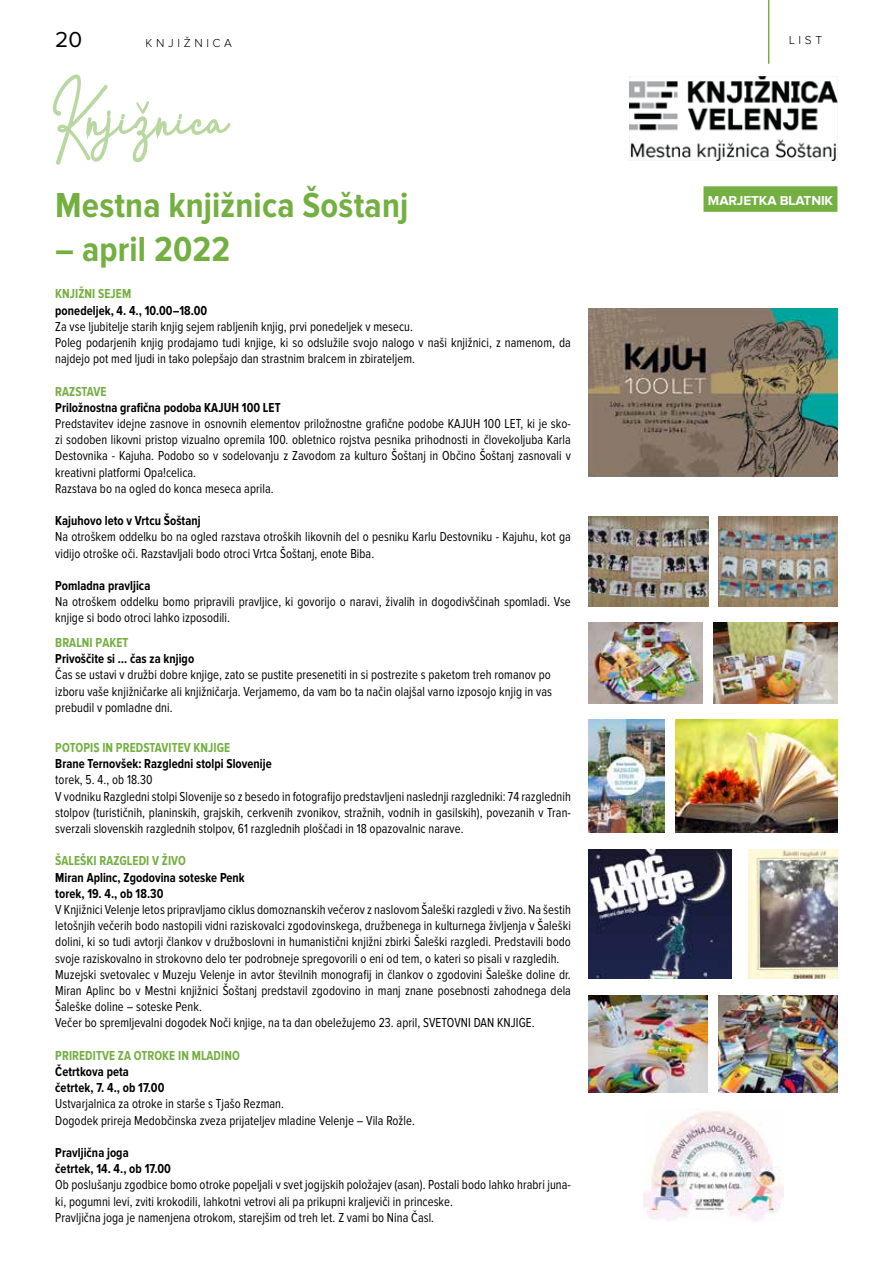
<style>
.page{position:relative;width:893px;height:1263px;background:#fff}
.page>*{position:absolute;margin:0;border:0;box-sizing:border-box;transform-origin:0 0}
.t1{font:700 36px "Proxima Nova Cond";letter-spacing:.005em;color:#74af42}
.t2{font:22.5px "Proxima Nova";color:#000}
.t3{font:13.5px/16.2px "Proxima Nova Cond";letter-spacing:.005em;color:#000;scale:.93 1}
.t4{font:700 13.5px/16.2px "Proxima Nova Cond";letter-spacing:.005em;color:#000;scale:.93 1}
.t5{font:700 13.5px "Proxima Nova Cond";letter-spacing:.005em;color:#74af42;scale:.93 1}
.t6{font:700 13.5px "Proxima Nova";letter-spacing:-.01em;color:#fff}
.t7{font:300 12px "Proxima Nova";letter-spacing:.3em;color:#000}
</style>
<div class="page">
<hr style="left:768px;top:0;width:1px;height:64px;background:#74af42">
<div style="left:703px;top:186px;width:134px;height:26px;background:#74af42"></div>
<svg style="left:53px;top:74px;width:178px;height:91px"></svg>
<img style="left:713px;top:622px;width:125px;height:81px">
<img style="left:629px;top:76px;width:209px;height:85px">
<img style="left:589px;top:309px;width:249px;height:167px">
<img style="left:718px;top:516px;width:120px;height:90px">
<img style="left:589px;top:516px;width:119px;height:90px">
<img style="left:589px;top:719px;width:75px;height:114px">
<img style="left:589px;top:622px;width:114px;height:81px">
<img style="left:589px;top:849px;width:142px;height:130px">
<img style="left:748px;top:849px;width:90px;height:130px">
<img style="left:589px;top:995px;width:119px;height:98px">
<img style="left:719px;top:996px;width:119px;height:97px">
<img style="left:643px;top:1111px;width:140px;height:111px">
<img style="left:675px;top:719px;width:163px;height:114px">
<h2 class="t2" style="left:55px;top:29px;width:28px">20</h2>
<p class="t7" style="left:789px;top:35px;width:35px">list</p>
<p class="t7" style="left:146px;top:38px;width:10px">KNJI</p>
<p class="t7" style="left:184px;top:38px;width:49px">ŽNI CA</p>
<h1 class="t1" style="left:55px;top:185px;width:355px">Mestna knjižnica Šoštanj</h1>
<h1 class="t1" style="left:55px;top:229px;width:176px">– april 2022</h1>
<p class="t5" style="left:55px;top:286px;width:15px">Knjižni</p>
<p class="t5" style="left:98px;top:286px;width:8px">sejem</p>
<p class="t4" style="left:55px;top:302px;width:165px">ponedeljek, 4. 4., 10.00–18.00</p>
<p class="t3" style="left:55px;top:319px;width:556px">Za vse ljubitelje starih knjig sejem rabljenih knjig, prvi ponedeljek v mesecu.<br>Poleg podarjenih knjig prodajamo tudi knjige, ki so odslužile svojo nalogo v naši knjižnici, z namenom, da najdejo pot med ljudi in tako polepšajo dan strastnim bralcem in zbirateljem.</p>
<p class="t5" style="left:55px;top:383px;width:16px">Razstave</p>
<p class="t4" style="left:55px;top:400px;width:244px">Priložnostna grafična podoba KAJUH 100 LET</p>
<p class="t3" style="left:55px;top:416px;width:556px">Predstavitev idejne zasnove in osnovnih elementov priložnostne grafične podobe KAJUH 100 LET, ki je sko&shy;zi sodoben likovni pristop vizualno opremila 100. obletnico rojstva pesnika prihodnosti in človekoljuba Karla Destovnika - Kajuha. Podobo so v sodelovanju z Zavodom za kulturo Šoštanj in Občino Šoštanj zasnovali v kreativni platformi Opa!celica.<br>Razstava bo na ogled do konca meseca aprila.</p>
<p class="t4" style="left:55px;top:513px;width:158px">Kajuhovo leto v Vrtcu Šoštanj</p>
<p class="t3" style="left:55px;top:529px;width:556px">Na otroškem oddelku bo na ogled razstava otroških likovnih del o pesniku Karlu Destovniku - Kajuhu, kot ga vidijo otroške oči. Razstavljali bodo otroci Vrtca Šoštanj, enote Biba.</p>
<p class="t4" style="left:55px;top:578px;width:104px">Pomladna pravljica</p>
<p class="t3" style="left:55px;top:594px;width:556px">Na otroškem oddelku bomo pripravili pravljice, ki govorijo o naravi, živalih in dogodivščinah spomladi. Vse knjige si bodo otroci lahko izposodili.</p>
<p class="t5" style="left:55px;top:635px;width:15px">Bralni</p>
<p class="t5" style="left:96px;top:635px;width:8px">paket</p>
<p class="t4" style="left:55px;top:651px;width:151px">Privoščite si … čas za knjigo</p>
<p class="t3" style="left:55px;top:667px;width:536px;text-align:justify">Čas se ustavi v družbi dobre knjige, zato se pustite presenetiti in si postrezite s paketom treh romanov po izboru vaše knjižničarke ali knjižničarja. Verjamemo, da vam bo ta način olajšal varno izposojo knjig in vas prebudil v pomladne dni.</p>
<p class="t5" style="left:55px;top:740px;width:15px">Potopis</p>
<p class="t5" style="left:102px;top:740px;width:23px">in predstavitev</p>
<p class="t5" style="left:194px;top:740px;width:8px">knjige</p>
<p class="t4" style="left:55px;top:756px;width:234px">Brane Ternovšek: Razgledni stolpi Slovenije</p>
<p class="t3" style="left:55px;top:772px;width:556px">torek, 5. 4., ob 18.30<br>V vodniku Razgledni stolpi Slovenije so z besedo in fotografijo predstavljeni naslednji razgledniki: 74 razglednih stolpov (turističnih, planinskih, grajskih, cerkvenih zvonikov, stražnih, vodnih in gasilskih), povezanih v Tran&shy;sverzali slovenskih razglednih stolpov, 61 razglednih ploščadi in 18 opazovalnic narave.</p>
<p class="t5" style="left:55px;top:853px;width:14px">Šaleški</p>
<p class="t5" style="left:100px;top:853px;width:8px">razgledi</p>
<p class="t5" style="left:152px;top:853px;width:18px">v živo</p>
<p class="t4" style="left:55px;top:869px;width:205px">Miran Aplinc, Zgodovina soteske Penk torek, 19. 4., ob 18.30</p>
<p class="t3" style="left:55px;top:902px;width:556px">V Knjižnici Velenje letos pripravljamo ciklus domoznanskih večerov z naslovom Šaleški razgledi v živo. Na šestih letošnjih večerih bodo nastopili vidni raziskovalci zgodovinskega, družbenega in kulturnega življenja v Šaleški dolini, ki so tudi avtorji člankov v družboslovni in humanistični knjižni zbirki Šaleški razgledi. Predstavili bodo svoje raziskovalno in strokovno delo ter podrobneje spregovorili o eni od tem, o kateri so pisali v razgledih.<br>Muzejski svetovalec v Muzeju Velenje in avtor številnih monografij in člankov o zgodovini Šaleške doline dr.<br>Miran Aplinc bo v Mestni knjižnici Šoštanj predstavil zgodovino in manj znane posebnosti zahodnega dela Šaleške doline – soteske Penk.<br>Večer bo spremljevalni dogodek Noči knjige, na ta dan obeležujemo 23. april, SVETOVNI DAN KNJIGE.</p>
<p class="t5" style="left:55px;top:1048px;width:15px">Prireditve</p>
<p class="t5" style="left:118px;top:1048px;width:26px">za otroke</p>
<p class="t5" style="left:178px;top:1048px;width:23px">in mladino</p>
<p class="t4" style="left:55px;top:1064px;width:119px">Četrtkova peta četrtek, 7. 4., ob 17.00</p>
<p class="t3" style="left:55px;top:1096px;width:388px">Ustvarjalnica za otroke in starše s Tjašo Rezman.<br>Dogodek prireja Medobčinska zveza prijateljev mladine Velenje – Vila Rožle.</p>
<p class="t4" style="left:55px;top:1145px;width:126px">Pravljična joga<br>četrtek, 14. 4., ob 17.00</p>
<p class="t3" style="left:55px;top:1177px;width:556px">Ob poslušanju zgodbice bomo otroke popeljali v svet jogijskih položajev (asan). Postali bodo lahko hrabri juna&shy;ki, pogumni levi, zviti krokodili, lahkotni vetrovi ali pa prikupni kraljeviči in princeske.<br>Pravljična joga je namenjena otrokom, starejšim od treh let. Z vami bo Nina Časl.</p>
<p class="t6" style="left:708px;top:195px;width:127px">MARJETKA BLATN IK</p>
</div>
